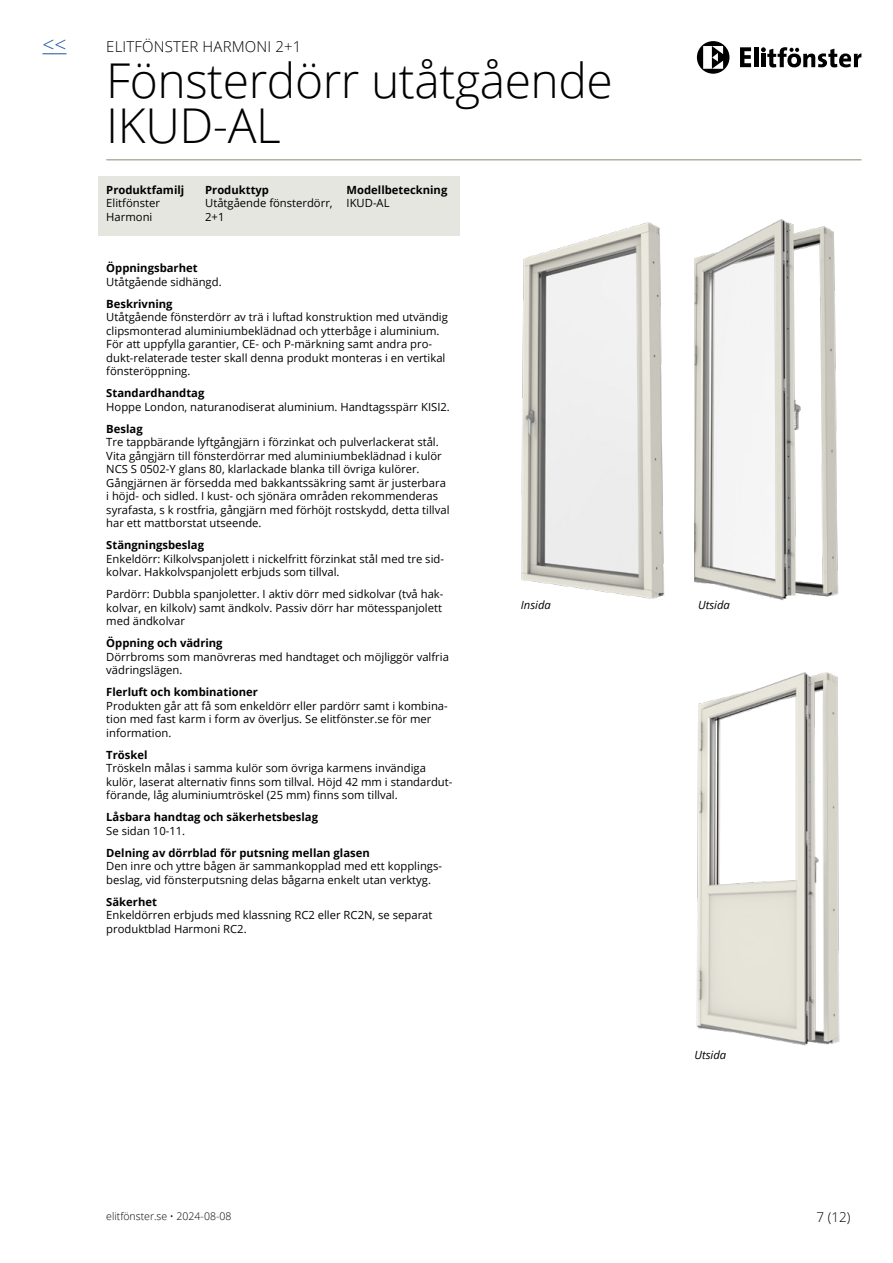
<style>
.page{position:relative;width:893px;height:1263px;background:#fff}
.page>*{position:absolute;margin:0;border:0;box-sizing:border-box;transform-origin:0 0}
.t1{font:300 48px/45px "Open Sans";letter-spacing:-.01em;color:#000}
.t2{font:300 21px "Open Sans";color:#275b9b}
.t3{font:300 15px "Open Sans";letter-spacing:.01em;color:#000}
.t4{font:300 13.5px "Open Sans";color:#000}
.t5{font:11.25px/13.5px "Open Sans";color:#000}
.t6{font:700 11.25px "Open Sans";color:#000}
.t7{font:italic 11.25px "Open Sans";color:#000}
.t8{font:300 10.5px "Open Sans";color:#000}
</style>
<div class="page">
<svg style="left:740px;top:47px;width:11px;height:20px"></svg>
<hr style="left:754px;top:47px;width:4px;height:20px;background:#000">
<svg style="left:761px;top:47px;width:100px;height:21px"></svg>
<svg style="left:697px;top:41px;width:32px;height:33px"></svg>
<svg style="left:43px;top:53px;width:23px;height:1px"></svg>
<div style="left:98px;top:176px;width:361px;height:60px;background:#e6e6e1"></div>
<hr style="left:106px;top:159px;width:755px;height:1px;background:#808f71">
<img style="left:521px;top:222px;width:144px;height:377px">
<img style="left:694px;top:219px;width:145px;height:382px">
<img style="left:696px;top:672px;width:144px;height:374px">
<h2 class="t2" style="left:43px;top:30px;width:25px">&lt;&lt;</h2>
<h3 class="t3" style="left:106px;top:36px;width:197px">ELITFÖNSTER HARMONI 2+1</h3>
<h1 class="t1" style="left:106px;top:57px;width:508px">Fönsterdörr utåtgående<br>IKUD-AL</h1>
<p class="t6" style="left:106px;top:182px;width:79px">Produktfamilj</p>
<p class="t5" style="left:106px;top:196px;width:55px">Elitfönster<br>Harmoni</p>
<p class="t6" style="left:205px;top:182px;width:65px">Produkttyp</p>
<p class="t5" style="left:205px;top:196px;width:129px">Utåtgående fönsterdörr,<br>2+1</p>
<p class="t6" style="left:347px;top:182px;width:102px">Modellbeteckning</p>
<p class="t5" style="left:347px;top:196px;width:45px">IKUD-AL</p>
<p class="t6" style="left:106px;top:260px;width:93px">Öppningsbarhet</p>
<p class="t5" style="left:106px;top:275px;width:117px">Utåtgående sidhängd.</p>
<p class="t6" style="left:106px;top:296px;width:68px">Beskrivning</p>
<p class="t5" style="left:106px;top:310px;width:343px">Utåtgående fönsterdörr av trä i luftad konstruktion med utvändig clipsmonterad aluminiumbeklädnad och ytterbåge i aluminium.<br>För att uppfylla garantier, CE- och P-märkning samt andra pro&shy;dukt-relaterade tester skall denna produkt monteras i en vertikal fönsteröppning.</p>
<p class="t6" style="left:106px;top:385px;width:100px">Standardhandtag</p>
<p class="t5" style="left:106px;top:400px;width:345px">Hoppe London, naturanodiserat aluminium. Handtagsspärr KISI2.</p>
<p class="t6" style="left:106px;top:421px;width:38px">Beslag</p>
<p class="t5" style="left:106px;top:435px;width:345px">Tre tappbärande lyftgångjärn i förzinkat och pulverlackerat stål.<br>Vita gångjärn till fönsterdörrar med aluminiumbeklädnad i kulör NCS S 0502-Y glans 80, klarlackade blanka till övriga kulörer.<br>Gångjärnen är försedda med bakkantssäkring samt är justerbara i höjd- och sidled. I kust- och sjönära områden rekommenderas syrafasta, s k rostfria, gångjärn med förhöjt rostskydd, detta tillval har ett mattborstat utseende.</p>
<p class="t6" style="left:106px;top:537px;width:99px">Stängningsbeslag</p>
<p class="t5" style="left:106px;top:552px;width:339px">Enkeldörr: Kilkolvspanjolett i nickelfritt förzinkat stål med tre sid&shy;kolvar. Hakkolvspanjolett erbjuds som tillval.</p>
<p class="t5" style="left:106px;top:587px;width:339px">Pardörr: Dubbla spanjoletter. I aktiv dörr med sidkolvar (två hak&shy;kolvar, en kilkolv) samt ändkolv. Passiv dörr har mötesspanjolett med ändkolvar</p>
<p class="t6" style="left:106px;top:635px;width:118px">Öppning och vädring</p>
<p class="t5" style="left:106px;top:650px;width:344px">Dörrbroms som manövreras med handtaget och möjliggör valfria vädringslägen.</p>
<p class="t6" style="left:106px;top:684px;width:153px">Flerluft och kombinationer</p>
<p class="t5" style="left:106px;top:699px;width:343px">Produkten går att få som enkeldörr eller pardörr samt i kombina&shy;tion med fast karm i form av överljus. Se elitfönster.se för mer information.</p>
<p class="t6" style="left:106px;top:747px;width:43px">Tröskel</p>
<p class="t5" style="left:106px;top:761px;width:348px">Tröskeln målas i samma kulör som övriga karmens invändiga kulör, laserat alternativ finns som tillval. Höjd 42 mm i standardut&shy;förande, låg aluminiumtröskel (25 mm) finns som tillval.</p>
<p class="t6" style="left:106px;top:809px;width:213px">Låsbara handtag och säkerhetsbeslag</p>
<p class="t5" style="left:106px;top:824px;width:80px">Se sidan 10-11.</p>
<p class="t6" style="left:106px;top:845px;width:265px">Delning av dörrblad för putsning mellan glasen</p>
<p class="t5" style="left:106px;top:859px;width:337px">Den inre och yttre bågen är sammankopplad med ett kopplings&shy;beslag, vid fönsterputsning delas bågarna enkelt utan verktyg.</p>
<p class="t6" style="left:106px;top:894px;width:52px">Säkerhet</p>
<p class="t5" style="left:106px;top:908px;width:328px">Enkeldörren erbjuds med klassning RC2 eller RC2N, se separat produktblad Harmoni RC2.</p>
<p class="t7" style="left:521px;top:597px;width:32px">Insida</p>
<p class="t7" style="left:698px;top:597px;width:33px">Utsida</p>
<p class="t7" style="left:694px;top:1047px;width:33px">Utsida</p>
<p class="t8" style="left:106px;top:1209px;width:127px">elitfönster.se • 2024-08-08</p>
<p class="t4" style="left:816px;top:1208px;width:35px">7 (12)</p>
</div>
